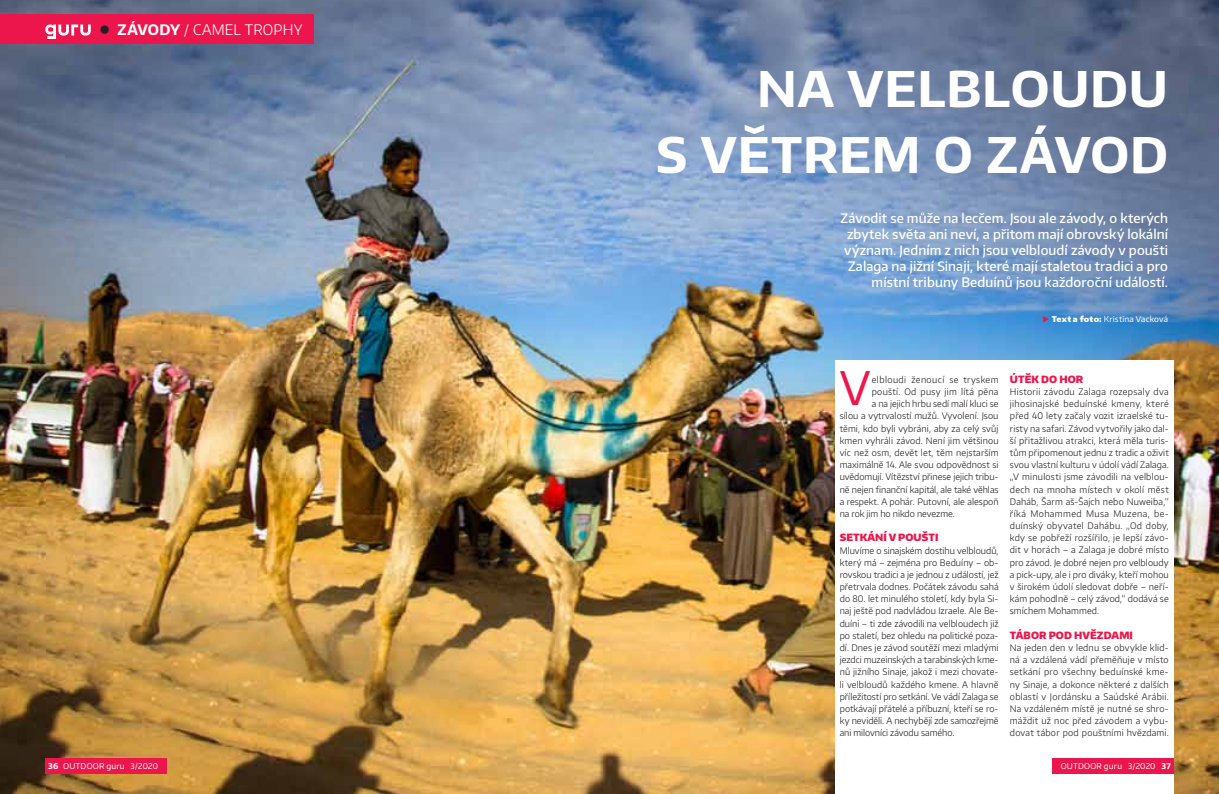
<style>
.page{position:relative;width:1219px;height:794px;background:#fff}
.page>*{position:absolute;margin:0;border:0;box-sizing:border-box;transform-origin:0 0}
.t1{font:700 49px/66px "Encode Sans Normal";letter-spacing:.015em;color:#fff;text-align:right}
.t2{font:46.2px "Encode Sans Normal";color:#ed164c}
.t3{font:300 14.5px "Encode Sans Normal";letter-spacing:.015em;color:#fff}
.t4{font:500 13px/16px "Encode Sans Normal";letter-spacing:.005em;color:#fff;text-align:right}
.t5{font:900 10px "Encode Sans Normal";letter-spacing:.01em;color:#ed164c}
.t6{font:300 9px/12.2px "Encode Sans Normal";letter-spacing:.005em;color:#231f20;text-align:justify}
.t7{font:300 9px "Encode Sans Normal";letter-spacing:.05em;color:#231f20}
.t8{font:300 9px "Encode Sans Normal";letter-spacing:.03em;color:#231f20}
.t9{font:8px "Encode Sans Normal";letter-spacing:.02em;color:#fff}
.s1{color:#231f20}
.s2{font-weight:700}
.s3{color:#ed164c}
.s4{font-weight:900}
</style>
<div class="page">
<img style="left:0;top:0;width:1219px;height:794px">
<div style="left:0;top:14px;width:313px;height:30px;background:#ed164c"></div>
<svg style="left:45px;top:25px;width:46px;height:14px"></svg>
<div style="left:835px;top:360px;width:339px;height:434px;background:#fff"></div>
<div style="left:45px;top:758px;width:122px;height:16px;background:#ed164c"></div>
<div style="left:1052px;top:758px;width:122px;height:16px;background:#ed164c"></div>
<h3 class="t3" style="left:99px;top:20px;width:205px"><span class="s1">●</span> <span class="s2">ZÁVODY</span> / CAMEL TROPHY</h3>
<h1 class="t1" style="left:656px;top:54px;width:513px">NA VELBLOUDU<br>S VĚTREM O ZÁVOD</h1>
<p class="t4" style="left:840px;top:209px;width:329px">Závodit se může na lecčem. Jsou ale závody, o kterých zbytek světa ani neví, a přitom mají obrovský lokální význam. Jedním z nich jsou velbloudí závody v poušti Zalaga na jižní Sinaji, které mají staletou tradici a pro místní tribuny Beduínů jsou každoroční událostí.</p>
<p class="t9" style="left:1043px;top:314px;width:127px"><span class="s3">◆</span> <span class="s4">Text a foto:</span> Kristina Vacková</p>
<h2 class="t2" style="left:840px;top:357px;width:32px">V</h2>
<p class="t7" style="left:872px;top:373px;width:128px">elbloudi ženoucí se tryskem</p>
<p class="t8" style="left:872px;top:386px;width:128px">pouští. Od pusy jim lítá pěna</p>
<p class="t6" style="left:872px;top:397px;width:128px">a na jejich hrbu sedí malí kluci se</p>
<p class="t6" style="left:840px;top:409px;width:160px">sílou a vytrvalostí mužů. Vyvolení. Jsou</p>
<p class="t6" style="left:840px;top:422px;width:160px">těmi, kdo byli vybráni, aby za celý svůj</p>
<p class="t6" style="left:840px;top:434px;width:160px">kmen vyhráli závod. Není jim většinou</p>
<p class="t6" style="left:840px;top:446px;width:160px">víc než osm, devět let, těm nejstarším</p>
<p class="t6" style="left:840px;top:458px;width:160px">maximálně 14. Ale svou odpovědnost si</p>
<p class="t6" style="left:840px;top:470px;width:160px">uvědomují. Vítězství přinese jejich tribu-</p>
<p class="t6" style="left:840px;top:483px;width:160px">ně nejen finanční kapitál, ale také věhlas</p>
<p class="t6" style="left:840px;top:495px;width:160px">a respekt. A pohár. Putovní, ale alespoň</p>
<p class="t6" style="left:840px;top:507px;width:117px">na rok jim ho nikdo nevezme.</p>
<p class="t5" style="left:840px;top:531px;width:100px">SETKÁNÍ V POUŠTI</p>
<p class="t6" style="left:840px;top:544px;width:160px">Mluvíme o sinajském dostihu velbloudů, který má – zejména pro Beduíny – ob&shy;rovskou tradici a je jednou z událostí, jež přetrvala dodnes. Počátek závodu sahá do 80. let minulého století, kdy byla Si&shy;naj ještě pod nadvládou Izraele. Ale Be&shy;duíni – ti zde závodili na velbloudech již po staletí, bez ohledu na politické poza&shy;dí. Dnes je závod soutěží mezi mladými jezdci muzeinských a tarabinských kme&shy;nů jižního Sinaje, jakož i mezi chovate&shy;li velbloudů každého kmene. A hlavně příležitostí pro setkání. Ve vádí Zalaga se potkávají přátelé a příbuzní, kteří se ro&shy;ky neviděli. A nechybějí zde samozřejmě ani milovníci závodu samého.</p>
<p class="t5" style="left:1010px;top:372px;width:75px">ÚTĚK DO HOR</p>
<p class="t6" style="left:1010px;top:385px;width:160px">Historii závodu Zalaga rozepsaly dva jihosinajské beduínské kmeny, které před 40 lety začaly vozit izraelské tu&shy;risty na safari. Závod vytvořily jako dal&shy;ší přitažlivou atrakci, která měla turis&shy;tům připomenout jednu z tradic a oživit svou vlastní kulturu v údolí vádí Zalaga. „V minulosti jsme závodili na velblou&shy;dech na mnoha místech v okolí měst Daháb, Šarm aš-Šajch nebo Nuweiba,“ říká Mohammed Musa Muzena, be&shy;duínský obyvatel Dahábu. „Od doby, kdy se pobřeží rozšířilo, je lepší závo&shy;dit v horách – a Zalaga je dobré místo pro závod. Je dobré nejen pro velbloudy a pick-upy, ale i pro diváky, kteří mohou v širokém údolí sledovat dobře – neří&shy;kám pohodlně – celý závod,“ dodává se smíchem Mohammed.</p>
<p class="t5" style="left:1010px;top:628px;width:125px">TÁBOR POD HVĚZDAMI</p>
<p class="t6" style="left:1010px;top:641px;width:160px">Na jeden den v lednu se obvykle klid&shy;ná a vzdálená vádí přeměňuje v místo setkání pro všechny beduínské kme&shy;ny Sinaje, a dokonce některé z dalších oblastí v Jordánsku a Saúdské Arábii.<br>Na vzdáleném místě je nutné se shro&shy;máždit už noc před závodem a vybu&shy;dovat tábor pod pouštními hvězdami.</p>
<p class="t9" style="left:48px;top:761px;width:111px"><span class="s2">36</span> OUTDOOR guru 3/2020</p>
<p class="t9" style="left:1061px;top:761px;width:112px">OUTDOOR guru 3/2020 <span class="s2">37</span></p>
</div>
